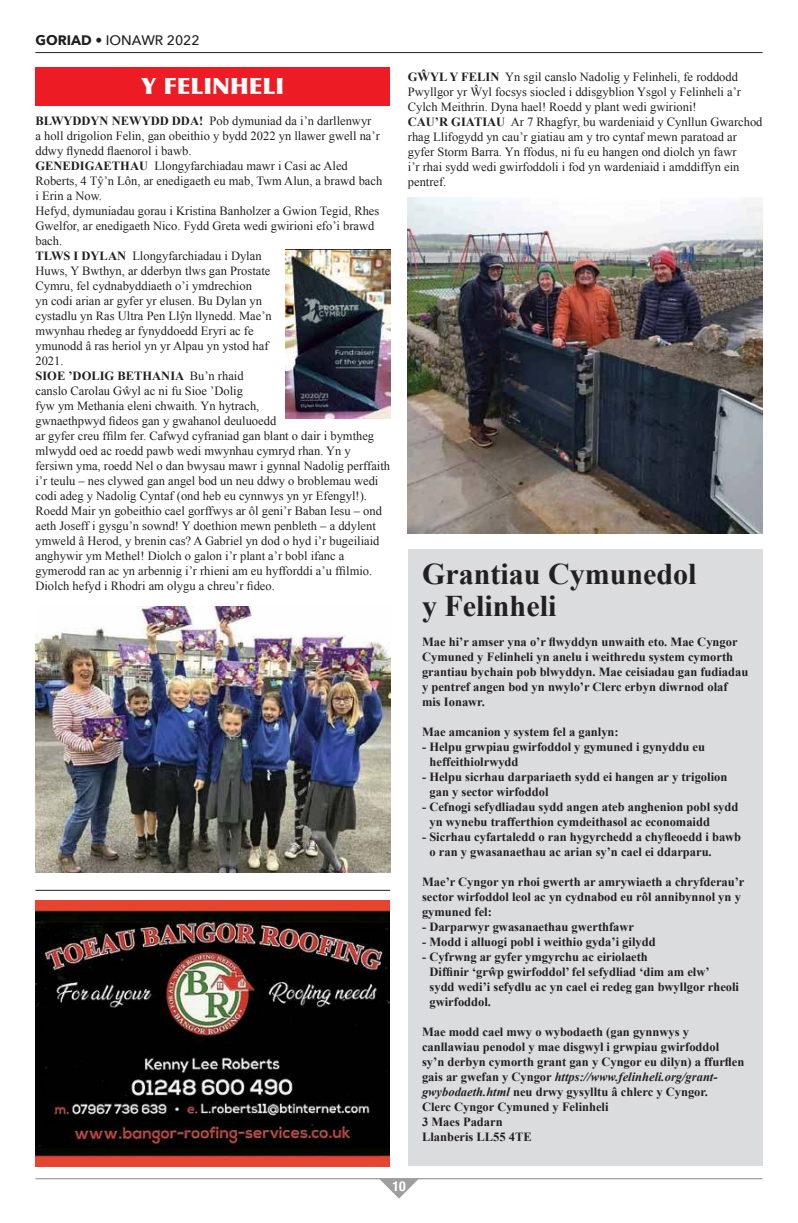
<style>
.page{position:relative;width:798px;height:1223px;background:#fff}
.page>*{position:absolute;margin:0;border:0;box-sizing:border-box;transform-origin:0 0}
.t1{font:700 30px/32.5px "Times New Roman";color:#221f20}
.t2{font:900 22.5px "Optima";color:#fff}
.t3{font:500 13.75px "Avenir Next";color:#221f20}
.t4{font:700 condensed 13.75px "Helvetica Neue";color:#fff}
.t5{font:12.5px/15px "Times New Roman";color:#221f20}
.t6{font:700 12.5px/15px "Times New Roman";color:#221f20}
.s1{font-weight:700}
.s2{font-style:italic}
</style>
<div class="page">
<hr style="left:35px;top:1178px;width:727px;height:1px;background:#9d9fa1">
<svg style="left:378px;top:1179px;width:41px;height:19px"></svg>
<hr style="left:35px;top:52px;width:727px;height:1px;background:#221f20">
<img style="left:35px;top:900px;width:355px;height:266px">
<hr style="left:35px;top:890px;width:355px;height:1px;background:#221f20">
<div style="left:407px;top:549px;width:355px;height:617px;background:#dbdcde"></div>
<div style="left:35px;top:67px;width:355px;height:39px;background:#ed1c24"></div>
<img style="left:35px;top:606px;width:355px;height:266px">
<img style="left:407px;top:198px;width:355px;height:335px">
<img style="left:285px;top:250px;width:105px;height:169px">
<p class="t3" style="left:35px;top:29px;width:165px"><span class="s1">GORIAd</span> • IONAWR 2022</p>
<h2 class="t2" style="left:141px;top:73px;width:144px">Y FELINHELI</h2>
<p class="t5" style="left:35px;top:115px;width:356px"><span class="s1">BLWYDDYN NEWYDD DDA!</span> Pob dymuniad da i’n darllenwyr<br>a holl drigolion Felin, gan obeithio y bydd 2022 yn llawer gwell na’r ddwy flynedd flaenorol i bawb.<br><span class="s1">GENEDIGAETHAU</span> Llongyfarchiadau mawr i Casi ac Aled Roberts, 4 Tŷ’n Lôn, ar enedigaeth eu mab, Twm Alun, a brawd bach<br>i Erin a Now.<br>Hefyd, dymuniadau gorau i Kristina Banholzer a Gwion Tegid, Rhes Gwelfor, ar enedigaeth Nico. Fydd Greta wedi gwirioni efo’i brawd bach.<br><span class="s1">TLWS I DYLAN</span> Llongyfarchiadau i Dylan<br>Huws, Y Bwthyn, ar dderbyn tlws gan Prostate<br>Cymru, fel cydnabyddiaeth o’i ymdrechion<br>yn codi arian ar gyfer yr elusen. Bu Dylan yn<br>cystadlu yn Ras Ultra Pen Llŷn llynedd. Mae’n<br>mwynhau rhedeg ar fynyddoedd Eryri ac fe<br>ymunodd â ras heriol yn yr Alpau yn ystod haf<br>2021.<br><span class="s1">SIOE ’DOLIG BETHANIA</span> Bu’n rhaid<br>canslo Carolau Gŵyl ac ni fu Sioe ’Dolig<br>fyw ym Methania eleni chwaith. Yn hytrach,<br>gwnaethpwyd fideos gan y gwahanol deuluoedd<br>ar gyfer creu ffilm fer. Cafwyd cyfraniad gan blant o dair i bymtheg mlwydd oed ac roedd pawb wedi mwynhau cymryd rhan. Yn y fersiwn yma, roedd Nel o dan bwysau mawr i gynnal Nadolig perffaith i’r teulu – nes clywed gan angel bod un neu ddwy o broblemau wedi codi adeg y Nadolig Cyntaf (ond heb eu cynnwys yn yr Efengyl!).<br>Roedd Mair yn gobeithio cael gorffwys ar ôl geni’r Baban Iesu – ond aeth Joseff i gysgu’n sownd! Y doethion mewn penbleth – a ddylent ymweld â Herod, y brenin cas? A Gabriel yn dod o hyd i’r bugeiliaid anghywir ym Methel! Diolch o galon i’r plant a’r bobl ifanc a gymerodd ran ac yn arbennig i’r rhieni am eu hyfforddi a’u ffilmio.<br>Diolch hefyd i Rhodri am olygu a chreu’r fideo.</p>
<p class="t5" style="left:407px;top:70px;width:356px"><span class="s1">GŴYL Y FELIN</span> Yn sgil canslo Nadolig y Felinheli, fe roddodd Pwyllgor yr Ŵyl focsys siocled i ddisgyblion Ysgol y Felinheli a’r Cylch Meithrin. Dyna hael! Roedd y plant wedi gwirioni!<br><span class="s1">CAU’R GIATIAU</span> Ar 7 Rhagfyr, bu wardeniaid y Cynllun Gwarchod rhag Llifogydd yn cau’r giatiau am y tro cyntaf mewn paratoad ar gyfer Storm Barra. Yn ffodus, ni fu eu hangen ond diolch yn fawr<br>i’r rhai sydd wedi gwirfoddoli i fod yn wardeniaid i amddiffyn ein pentref.</p>
<h1 class="t1" style="left:422px;top:556px;width:276px">Grantiau Cymunedol y Felinheli</h1>
<p class="t6" style="left:422px;top:634px;width:327px">Mae hi’r amser yna o’r flwyddyn unwaith eto. Mae Cyngor Cymuned y Felinheli yn anelu i weithredu system cymorth grantiau bychain pob blwyddyn. Mae ceisiadau gan fudiadau y pentref angen bod yn nwylo’r Clerc erbyn diwrnod olaf mis Ionawr.</p>
<p class="t6" style="left:422px;top:724px;width:198px">Mae amcanion y system fel a ganlyn:</p>
<p class="t6" style="left:429px;top:739px;width:277px;text-indent:-8px">- Helpu grwpiau gwirfoddol y gymuned i gynyddu eu heffeithiolrwydd</p>
<p class="t6" style="left:429px;top:769px;width:299px;text-indent:-8px">- Helpu sicrhau darpariaeth sydd ei hangen ar y trigolion gan y sector wirfoddol</p>
<p class="t6" style="left:429px;top:799px;width:310px;text-indent:-8px">- Cefnogi sefydliadau sydd angen ateb anghenion pobl sydd yn wynebu trafferthion cymdeithasol ac economaidd</p>
<p class="t6" style="left:429px;top:829px;width:313px;text-indent:-8px">- Sicrhau cyfartaledd o ran hygyrchedd a chyfleoedd i bawb o ran y gwasanaethau ac arian sy’n cael ei ddarparu.</p>
<p class="t6" style="left:422px;top:874px;width:324px">Mae’r Cyngor yn rhoi gwerth ar amrywiaeth a chryfderau’r sector wirfoddol leol ac yn cydnabod eu rôl annibynnol yn y gymuned fel:</p>
<p class="t6" style="left:422px;top:919px;width:213px">- Darparwyr gwasanaethau gwerthfawr</p>
<p class="t6" style="left:422px;top:934px;width:235px">- Modd i alluogi pobl i weithio gyda’i gilydd</p>
<p class="t6" style="left:429px;top:949px;width:311px;text-indent:-8px">- Cyfrwng ar gyfer ymgyrchu ac eiriolaeth<br>Diffinir ‘grŵp gwirfoddol’ fel sefydliad ‘dim am elw’<br>sydd wedi’i sefydlu ac yn cael ei redeg gan bwyllgor rheoli gwirfoddol.</p>
<p class="t6" style="left:422px;top:1024px;width:324px">Mae modd cael mwy o wybodaeth (gan gynnwys y canllawiau penodol y mae disgwyl i grwpiau gwirfoddol sy’n derbyn cymorth grant gan y Cyngor eu dilyn) a ffurflen gais ar gwefan y Cyngor <span class="s2">https://www.felinheli.org/grant&shy;gwybodaeth.html</span> neu drwy gysylltu â chlerc y Cyngor.<br>Clerc Cyngor Cymuned y Felinheli<br>3 Maes Padarn<br>Llanberis LL55 4TE</p>
<p class="t4" style="left:392px;top:1174px;width:15px">10</p>
</div>
